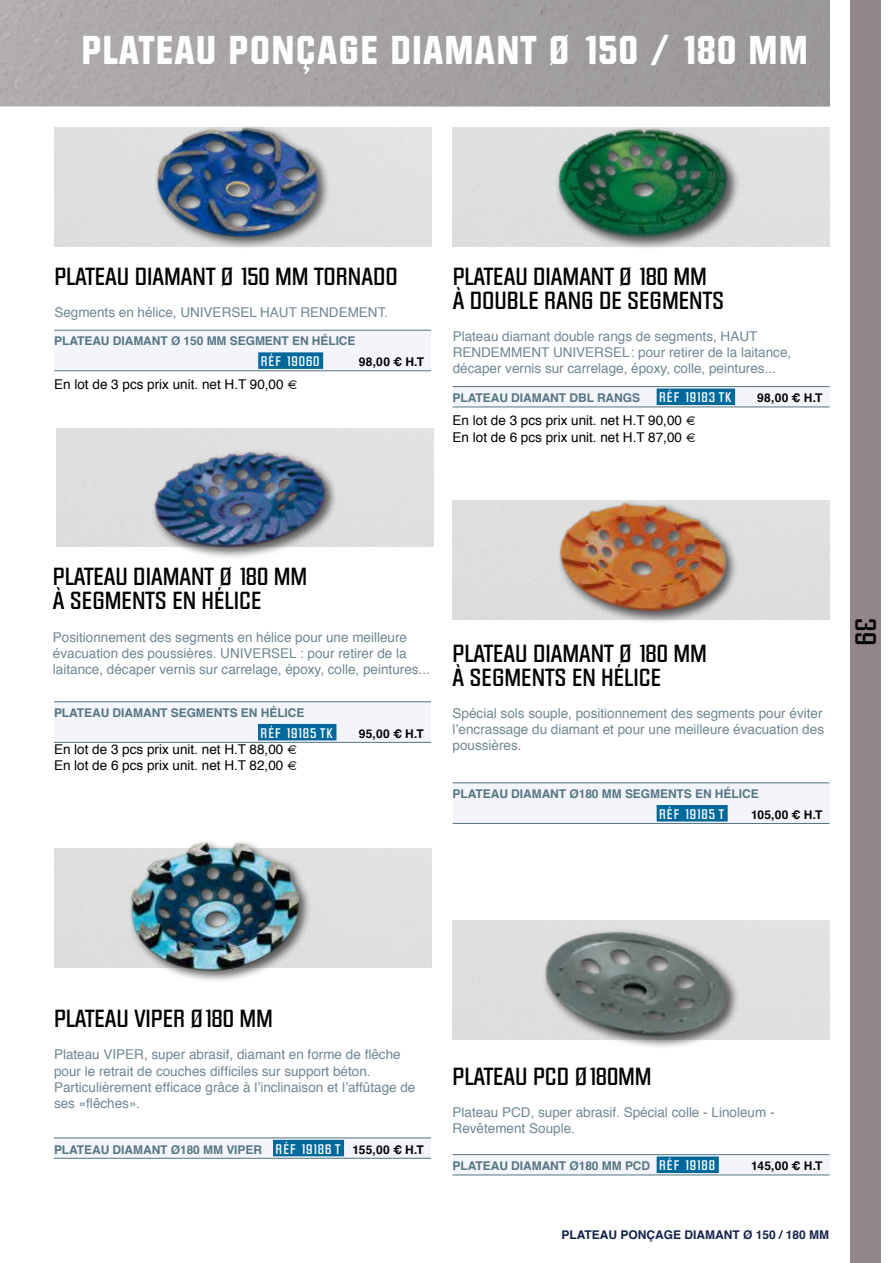
<style>
.page{position:relative;width:893px;height:1263px;background:#fff}
.page>*{position:absolute;margin:0;border:0;box-sizing:border-box;transform-origin:0 0}
.t1{font:700 39px "Diamante TS";letter-spacing:.03em;color:#fff}
.t2{font:500 28.5px "Diamante TS";color:#000}
.t3{font:500 24px/24px "Diamante TS";color:#000}
.t4{font:13.5px/16.2px "Helvetica";color:#708792}
.t5{font:13.5px/16.2px "Helvetica";color:#000}
.t6{font:500 13.5px "Diamante TS";letter-spacing:.07em;color:#fff}
.t7{font:500 13.5px "Diamante TS";letter-spacing:.025em;color:#fff}
.t8{font:700 12px "Helvetica";letter-spacing:-.005em;color:#547583}
.t9{font:700 12px "Helvetica";letter-spacing:.025em;color:#000}
.t10{font:700 12px "Helvetica";color:#12224b}
.s1{font-family:"Diamante TS";font-weight:500;font-size:13.5px;color:#fff}
.s2{color:#000}
</style>
<div class="page">
<div style="left:850px;top:0;width:31px;height:1263px;background:#93868b"></div>
<div style="left:0;top:0;width:829px;height:106px;background:#a4a0a3"></div>
<div style="left:54px;top:330px;width:377px;height:40px;background:#f3f5fa"></div>
<hr style="left:54px;top:330px;width:377px;height:1px;background:#547583">
<hr style="left:54px;top:370px;width:377px;height:1px;background:#547583">
<div style="left:258px;top:352px;width:65px;height:17px;background:#00699b"></div>
<div style="left:453px;top:783px;width:377px;height:40px;background:#f3f5fa"></div>
<hr style="left:453px;top:782px;width:377px;height:1px;background:#547583">
<hr style="left:453px;top:823px;width:377px;height:1px;background:#547583">
<div style="left:657px;top:805px;width:71px;height:16px;background:#00699b"></div>
<div style="left:54px;top:702px;width:377px;height:40px;background:#f3f5fa"></div>
<hr style="left:54px;top:701px;width:377px;height:1px;background:#547583">
<hr style="left:54px;top:742px;width:377px;height:1px;background:#547583">
<div style="left:258px;top:724px;width:78px;height:16px;background:#00699b"></div>
<div style="left:453px;top:387px;width:377px;height:20px;background:#f3f5fa"></div>
<hr style="left:453px;top:386px;width:377px;height:1px;background:#547583">
<hr style="left:453px;top:407px;width:377px;height:1px;background:#547583">
<div style="left:657px;top:388px;width:78px;height:17px;background:#00699b"></div>
<div style="left:54px;top:1138px;width:377px;height:20px;background:#f3f5fa"></div>
<hr style="left:54px;top:1137px;width:377px;height:1px;background:#547583">
<hr style="left:54px;top:1158px;width:377px;height:1px;background:#547583">
<div style="left:273px;top:1140px;width:71px;height:16px;background:#00699b"></div>
<div style="left:453px;top:1154px;width:377px;height:20px;background:#f3f5fa"></div>
<hr style="left:453px;top:1154px;width:377px;height:1px;background:#547583">
<hr style="left:453px;top:1174px;width:377px;height:1px;background:#547583">
<div style="left:657px;top:1156px;width:62px;height:17px;background:#00699b"></div>
<div style="left:555px;top:125px;width:185px;height:125px;background:#000;opacity:.6"></div>
<img style="left:558px;top:129px;width:170px;height:111px">
<div style="left:154px;top:124px;width:176px;height:126px;background:#000;opacity:.6"></div>
<img style="left:157px;top:127px;width:162px;height:114px">
<div style="left:151px;top:449px;width:187px;height:111px;background:#000;opacity:.6"></div>
<img style="left:151px;top:452px;width:175px;height:98px">
<div style="left:557px;top:498px;width:182px;height:126px;background:#000;opacity:.6"></div>
<img style="left:558px;top:502px;width:169px;height:111px">
<div style="left:127px;top:838px;width:184px;height:145px;background:#000;opacity:.6"></div>
<img style="left:130px;top:842px;width:169px;height:130px">
<div style="left:541px;top:928px;width:199px;height:122px;background:#000;opacity:.6"></div>
<img style="left:545px;top:932px;width:183px;height:108px">
<h1 class="t1" style="left:81px;top:25px;width:728px">PLATEAU PONÇAGE DIAMANT Ø 150 / 180 MM</h1>
<h3 class="t3" style="left:54px;top:264px;width:345px">PLATEAU DIAMANT Ø 150 MM TORNADO</h3>
<p class="t4" style="left:54px;top:305px;width:335px">Segments en hélice, UNIVERSEL HAUT RENDEMENT.</p>
<p class="t8" style="left:54px;top:331px;width:303px">PLATEAU DIAMANT Ø 150 MM SEGMENT EN HÉLICE</p>
<p class="t6" style="left:261px;top:353px;width:60px">RÉF 19060</p>
<p class="t9" style="left:359px;top:352px;width:67px">98,00 € H.T</p>
<p class="t5" style="left:54px;top:377px;width:245px">En lot de 3 pcs prix unit. net H.T 90,00 €</p>
<h3 class="t3" style="left:453px;top:264px;width:273px">PLATEAU DIAMANT Ø 180 MM<br>À DOUBLE RANG DE SEGMENTS</h3>
<p class="t4" style="left:453px;top:329px;width:340px">Plateau diamant double rangs de segments, HAUT<br>RENDEMMENT UNIVERSEL: pour retirer de la laitance, décaper vernis sur carrelage, époxy, colle, peintures...</p>
<p class="t8" style="left:453px;top:388px;width:189px">PLATEAU DIAMANT DBL RANGS</p>
<p class="t6" style="left:659px;top:389px;width:74px">RÉF 19183 TK</p>
<p class="t9" style="left:757px;top:388px;width:67px">98,00 € H.T</p>
<p class="t5" style="left:453px;top:413px;width:245px">En lot de 3 pcs prix unit. net H.T 90,00 €<br>En lot de 6 pcs prix unit. net H.T 87,00 €</p>
<h3 class="t3" style="left:53px;top:565px;width:256px">PLATEAU DIAMANT Ø 180 MM<br>À SEGMENTS EN HÉLICE</h3>
<p class="t4" style="left:53px;top:630px;width:378px">Positionnement des segments en hélice pour une meilleure évacuation des poussières. UNIVERSEL : pour retirer de la laitance, décaper vernis sur carrelage, époxy, colle, peintures...</p>
<p class="t8" style="left:54px;top:703px;width:252px">PLATEAU DIAMANT SEGMENTS EN HÉLICE</p>
<p class="t6" style="left:261px;top:724px;width:74px">RÉF 19185 TK</p>
<p class="t9" style="left:359px;top:724px;width:67px">95,00 € H.T</p>
<p class="t5" style="left:54px;top:742px;width:245px">En lot de 3 pcs prix unit. net H.T 88,00 €<br>En lot de 6 pcs prix unit. net H.T 82,00 €</p>
<h3 class="t3" style="left:453px;top:641px;width:256px">PLATEAU DIAMANT Ø 180 MM<br>À SEGMENTS EN HÉLICE</h3>
<p class="t4" style="left:453px;top:706px;width:373px;text-align:justify">Spécial sols souple, positionnement des segments pour éviter l’encrassage du diamant et pour une meilleure évacuation des poussières.</p>
<p class="t8" style="left:453px;top:784px;width:308px">PLATEAU DIAMANT Ø180 MM SEGMENTS EN HÉLICE</p>
<p class="t7" style="left:659px;top:806px;width:66px">RÉF 19185 T</p>
<p class="t9" style="left:751px;top:805px;width:73px">105,00 € H.T</p>
<h2 class="t2" style="left:883px;top:618px;width:28px;rotate:90deg">39</h2>
<h3 class="t3" style="left:54px;top:1006px;width:220px">PLATEAU VIPER Ø180 MM</h3>
<p class="t4" style="left:54px;top:1047px;width:363px">Plateau VIPER, super abrasif, diamant en forme de flêche pour le retrait de couches difficiles sur support béton.<br>Particulièrement efficace grâce à l’inclinaison et l’affûtage de ses «flêches».</p>
<p class="t8" style="left:54px;top:1140px;width:371px">PLATEAU DIAMANT Ø180 MM VIPER <span class="s1">RÉF 19186 T</span> <span class="s2">155,00 € H.T</span></p>
<h3 class="t3" style="left:453px;top:1064px;width:201px">PLATEAU PCD Ø180MM</h3>
<p class="t4" style="left:453px;top:1105px;width:323px">Plateau PCD, super abrasif. Spécial colle - Linoleum -<br>Revêtement Souple.</p>
<p class="t8" style="left:453px;top:1156px;width:264px">PLATEAU DIAMANT Ø180 MM PCD <span class="s1">RÉF 19188</span></p>
<p class="t9" style="left:751px;top:1156px;width:73px">145,00 € H.T</p>
<p class="t10" style="left:561px;top:1224px;width:269px">PLATEAU PONÇAGE DIAMANT Ø 150 / 180 MM</p>
</div>
